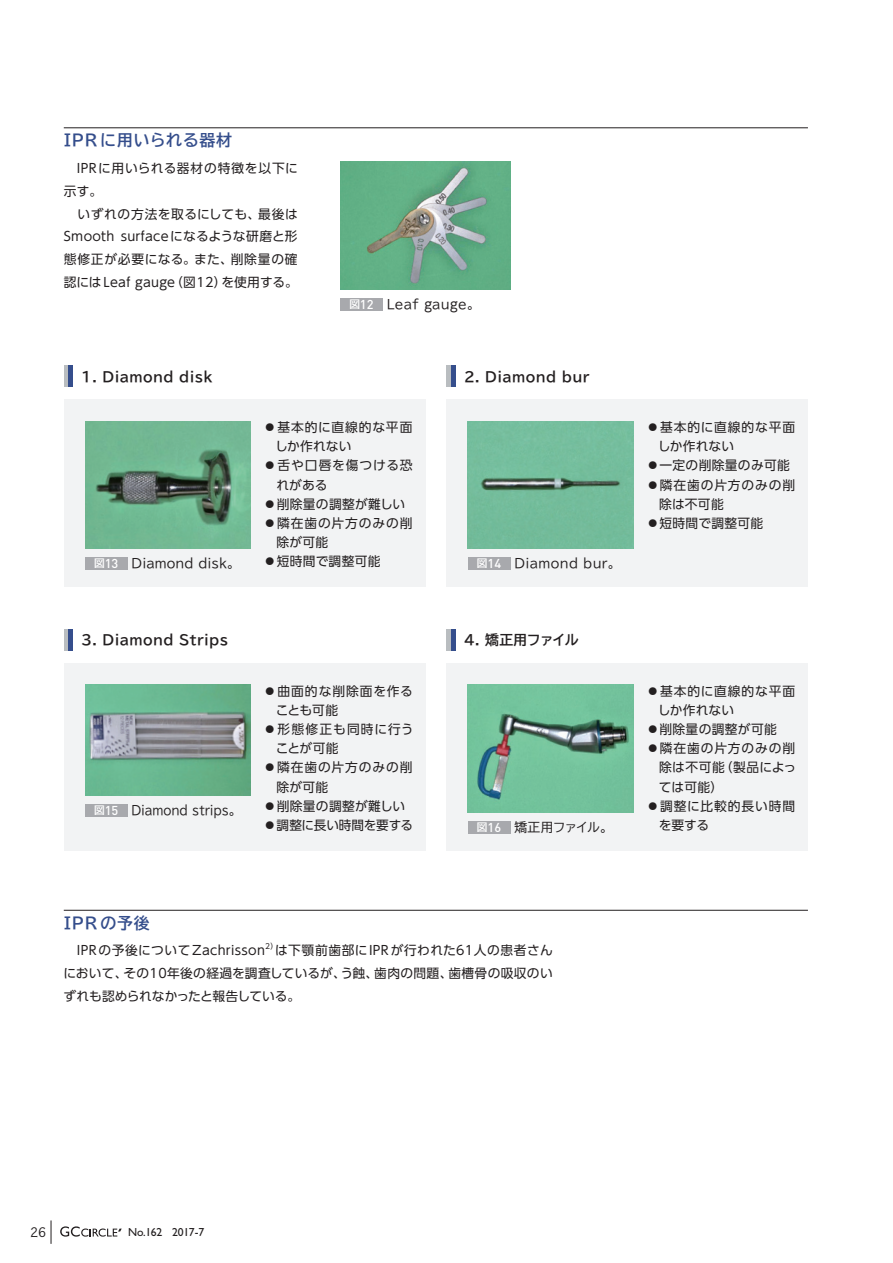
<style>
.page{position:relative;width:893px;height:1263px;background:#fff}
.page>*{position:absolute;margin:0;border:0;box-sizing:border-box;transform-origin:0 0}
.t1{font:700 15.9px "TBUD Go Std";letter-spacing:.05em;color:#354e8c}
.t2{font:700 13.8px "TBUD Go Std";letter-spacing:.025em;color:#231f20}
.t3{font:700 13.8px "TBUD Go Std";letter-spacing:-.055em;color:#231f20}
.t4{font:13.35px "Copperplate Gothic Std 29 AB";color:#231f20}
.t5{font:12.75px/22.8px "UD Shin Go Pr 6 N";letter-spacing:.025em;color:#231f20}
.t6{font:12.75px "UD Shin Go Pr 6 N";letter-spacing:.075em;color:#231f20}
.t7{font:12.75px "UD Shin Go Pr 6 N";letter-spacing:.065em;color:#231f20}
.t8{font:12.75px "TBUD Go Std";color:#231f20}
.t9{font:12.75px "TBUD Go Std";color:#231f20;scale:.93 1}
.t10{font:12.75px "UD Shin Go Pr 6 N";letter-spacing:-.015em;color:#231f20}
.t11{font:500 12.75px "DINOT";color:#fff}
.t12{font:12.75px "UD Shin Go Pr 6 N";letter-spacing:.08em;color:#231f20}
.t13{font:12.75px "TBUD Go Std";letter-spacing:.025em;color:#231f20}
.t14{font:12.75px "TBUD Go Std";letter-spacing:-.065em;color:#231f20}
.t15{font:11.7px "Gill Sans Std";letter-spacing:-.02em;color:#231f20}
.t16{font:7.5px "UD Shin Go Pr 6 N";color:#231f20}
.s1{font-weight:700;font-size:10.65px;color:#fff}
.s2{font-family:"DINOT";font-weight:500;color:#fff}
.s3{font-family:"UD Shin Go Pr 6 N"}
.s4{font-family:"TBUD Go Std";font-weight:700;font-size:10.65px}
</style>
<div class="page">
<hr style="left:64px;top:128px;width:744px;height:1px;background:#231f20">
<div style="left:340px;top:298px;width:43px;height:12px;background:#a8a9ad"></div>
<div style="left:64px;top:400px;width:361px;height:187px;background:#f2f3f4"></div>
<div style="left:446px;top:663px;width:362px;height:187px;background:#f2f3f4"></div>
<div style="left:64px;top:663px;width:361px;height:187px;background:#f2f3f4"></div>
<div style="left:446px;top:400px;width:362px;height:187px;background:#f2f3f4"></div>
<hr style="left:64px;top:366px;width:4px;height:21px;background:#b9bdc0">
<div style="left:68px;top:366px;width:5px;height:21px;background:#354e8c"></div>
<div style="left:446px;top:629px;width:5px;height:22px;background:#b9bdc0"></div>
<hr style="left:451px;top:629px;width:4px;height:22px;background:#354e8c">
<hr style="left:64px;top:629px;width:4px;height:22px;background:#b9bdc0">
<div style="left:68px;top:629px;width:5px;height:22px;background:#354e8c"></div>
<div style="left:446px;top:366px;width:5px;height:21px;background:#b9bdc0"></div>
<hr style="left:451px;top:366px;width:4px;height:21px;background:#354e8c">
<img style="left:85px;top:421px;width:166px;height:128px">
<img style="left:468px;top:685px;width:166px;height:127px">
<img style="left:85px;top:685px;width:166px;height:110px">
<div style="left:468px;top:421px;width:166px;height:128px;background:#74bd9c"></div>
<div style="left:85px;top:557px;width:43px;height:13px;background:#a8a9ad"></div>
<div style="left:468px;top:821px;width:42px;height:12px;background:#a8a9ad"></div>
<div style="left:85px;top:804px;width:43px;height:12px;background:#a8a9ad"></div>
<div style="left:468px;top:557px;width:42px;height:13px;background:#a8a9ad"></div>
<img style="left:340px;top:162px;width:170px;height:127px">
<hr style="left:64px;top:910px;width:744px;height:1px;background:#231f20">
<svg style="left:51px;top:1220px;width:1px;height:24px"></svg>
<svg style="left:60px;top:1226px;width:62px;height:10px"></svg>
<p class="t1" style="left:64px;top:127px;width:170px">IPRに用いられる器材</p>
<p class="t5" style="left:64px;top:156px;width:236px">　IPRに用いられる器材の特徴を以下に示す。<br>　いずれの方法を取るにしても、最後は<br>Smooth surfaceになるような研磨と形態修正が必要になる。また、削除量の確認にはLeaf gauge（図12）を使用する。</p>
<p class="t2" style="left:81px;top:365px;width:133px">1. Diamond disk</p>
<p class="t8" style="left:349px;top:294px;width:132px"><span class="s1">図</span><span class="s2">12</span> Leaf <span class="s3">g</span>au<span class="s3">g</span>e。</p>
<p class="t2" style="left:464px;top:365px;width:127px">2. Diamond bur</p>
<p class="t6" style="left:264px;top:417px;width:150px">⃝基本的に直線的な平面</p>
<p class="t5" style="left:275px;top:435px;width:78px">しか作れない</p>
<p class="t7" style="left:264px;top:455px;width:150px">⃝舌や口唇を傷つける恐</p>
<p class="t5" style="left:276px;top:473px;width:53px">れがある</p>
<p class="t5" style="left:264px;top:492px;width:143px">⃝削除量の調整が難しい</p>
<p class="t7" style="left:264px;top:513px;width:150px">⃝隣在歯の片方のみの削</p>
<p class="t5" style="left:276px;top:530px;width:53px">除が可能</p>
<p class="t5" style="left:264px;top:549px;width:118px">⃝短時間で調整可能</p>
<p class="t8" style="left:132px;top:553px;width:110px">Diamond disk。</p>
<p class="t11" style="left:94px;top:555px;width:26px"><span class="s4">図</span>13</p>
<p class="t13" style="left:514px;top:553px;width:108px">Diamond bur。</p>
<p class="t11" style="left:477px;top:555px;width:26px"><span class="s4">図</span>14</p>
<p class="t2" style="left:81px;top:629px;width:148px">3. Diamond Strips</p>
<p class="t3" style="left:464px;top:629px;width:116px">4. 矯正用ファイル</p>
<p class="t11" style="left:94px;top:801px;width:26px"><span class="s4">図</span>15</p>
<p class="t9" style="left:132px;top:800px;width:120px">Diamond strips。</p>
<p class="t6" style="left:264px;top:681px;width:151px">⃝曲面的な削除面を作る</p>
<p class="t5" style="left:276px;top:698px;width:64px">ことも可能</p>
<p class="t12" style="left:264px;top:719px;width:151px">⃝形態修正も同時に行う</p>
<p class="t5" style="left:276px;top:737px;width:64px">ことが可能</p>
<p class="t7" style="left:264px;top:757px;width:150px">⃝隣在歯の片方のみの削</p>
<p class="t5" style="left:276px;top:775px;width:53px">除が可能</p>
<p class="t5" style="left:264px;top:794px;width:143px">⃝削除量の調整が難しい</p>
<p class="t10" style="left:264px;top:815px;width:151px">⃝調整に長い時間を要する</p>
<p class="t1" style="left:64px;top:909px;width:88px">IPRの予後</p>
<p class="t11" style="left:477px;top:818px;width:26px"><span class="s4">図</span>16</p>
<p class="t14" style="left:514px;top:817px;width:100px">矯正用ファイル。</p>
<p class="t5" style="left:64px;top:939px;width:203px">　IPRの予後についてZachrisson</p>
<p class="t16" style="left:265px;top:940px;width:14px">2）</p>
<p class="t5" style="left:63px;top:939px;width:491px;text-align:justify;text-indent:212px">は下顎前歯部にIPRが行われた61人の患者さんにおいて、その10年後の経過を調査しているが、う蝕、歯肉の問題、歯槽骨の吸収のいずれも認められなかったと報告している。</p>
<p class="t6" style="left:646px;top:417px;width:150px">⃝基本的に直線的な平面</p>
<p class="t5" style="left:658px;top:435px;width:78px">しか作れない</p>
<p class="t5" style="left:646px;top:454px;width:145px">⃝一定の削除量のみ可能</p>
<p class="t7" style="left:646px;top:474px;width:150px">⃝隣在歯の片方のみの削</p>
<p class="t5" style="left:659px;top:492px;width:66px">除は不可能</p>
<p class="t5" style="left:646px;top:511px;width:118px">⃝短時間で調整可能</p>
<p class="t6" style="left:646px;top:681px;width:150px">⃝基本的に直線的な平面</p>
<p class="t5" style="left:658px;top:698px;width:78px">しか作れない</p>
<p class="t5" style="left:646px;top:717px;width:132px">⃝削除量の調整が可能</p>
<p class="t7" style="left:646px;top:738px;width:150px">⃝隣在歯の片方のみの削</p>
<p class="t5" style="left:659px;top:756px;width:139px">除は不可能（製品によっ</p>
<p class="t5" style="left:659px;top:775px;width:66px">ては可能）</p>
<p class="t6" style="left:646px;top:795px;width:150px">⃝調整に比較的長い時間</p>
<p class="t5" style="left:659px;top:813px;width:52px">を要する</p>
<p class="t4" style="left:30px;top:1224px;width:18px">26</p>
<p class="t15" style="left:128px;top:1226px;width:78px">No.162 2017-7</p>
</div>
